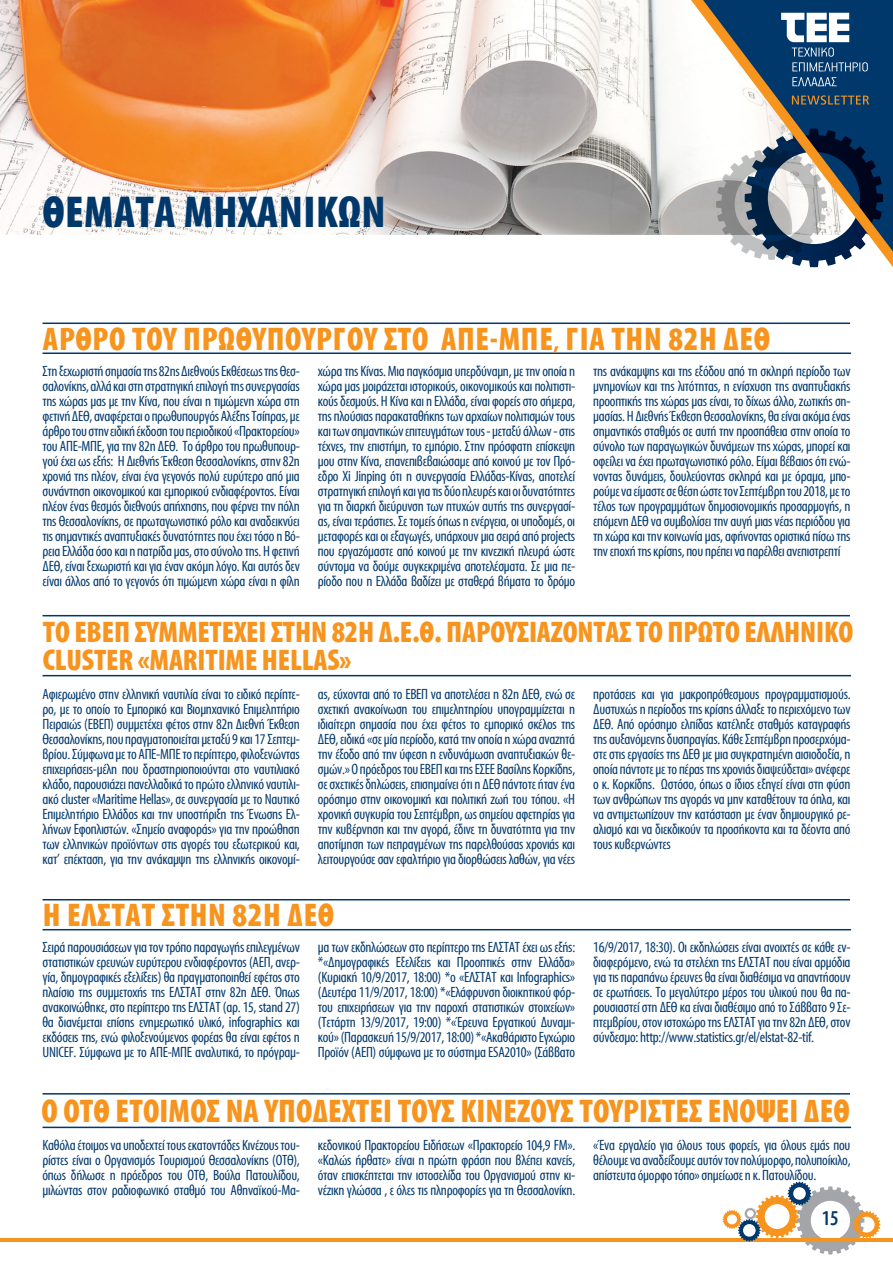
<style>
.page{position:relative;width:893px;height:1263px;background:#fff}
.page>*{position:absolute;margin:0;border:0;box-sizing:border-box;transform-origin:0 0}
.t1{font:700 45px "Myriad Condensed Greek";letter-spacing:.01em;color:#00386c}
.t2{font:700 33px "Myriad Condensed Greek";letter-spacing:.02em;color:#f7941e}
.t3{font:700 30px "Myriad Condensed Greek";letter-spacing:-.005em;color:#f7941e}
.t4{font:500 21px "Myriad Condensed Greek";color:#00386c}
.t5{font:15px/15px "Myriad Condensed Greek";letter-spacing:-.02em;color:#00386c;text-align:justify}
.s1{font-size:22.5px}
</style>
<div class="page">
<hr style="left:0;top:1238px;width:893px;height:3px;background:#f7941e">
<svg style="left:723px;top:1182px;width:157px;height:72px"></svg>
<img style="left:0;top:0;width:691px;height:234px">
<svg style="left:691px;top:0;width:202px;height:267px"></svg>
<svg style="left:792px;top:95px;width:77px;height:10px"></svg>
<svg style="left:781px;top:13px;width:87px;height:58px"></svg>
<svg style="left:792px;top:77px;width:45px;height:9px"></svg>
<hr style="left:43px;top:323px;width:807px;height:1px;background:#00386c">
<hr style="left:43px;top:615px;width:807px;height:1px;background:#00386c">
<hr style="left:43px;top:899px;width:807px;height:1px;background:#00386c">
<hr style="left:43px;top:1093px;width:807px;height:1px;background:#00386c">
<hr style="left:43px;top:352px;width:808px;height:2px;background:#00386c">
<hr style="left:43px;top:675px;width:808px;height:1px;background:#00386c">
<hr style="left:43px;top:929px;width:808px;height:1px;background:#00386c">
<hr style="left:43px;top:1127px;width:808px;height:1px;background:#00386c">
<h1 class="t1" style="left:43px;top:189px;width:345px">ΘΕΜΑΤΑ ΜΗΧΑΝΙΚΩΝ</h1>
<h2 class="t2" style="left:43px;top:322px;width:18px">ΆΡΘΡΟ</h2>
<h2 class="t2" style="left:132px;top:322px;width:268px">ΤΟΥ ΠΡΩΘΥΠΟΥΡΓΟΎ ΣΤΟ</h2>
<h2 class="t2" style="left:441px;top:322px;width:331px">ΑΠΕ-ΜΠΕ<span class="s1">,</span> ΓΙΑ ΤΗΝ 82Η ΔΕΘ</h2>
<p class="t5" style="left:43px;top:364px;width:259px">Στη ξεχωριστή σημασία της 82ης Διεθνούς Εκθέσεως της Θεσ&shy;σαλονίκης, αλλά και στη στρατηγική επιλογή της συνεργασίας της χώρας μας με την Κίνα, που είναι η τιμώμενη χώρα στη φετινή ΔΕΘ, αναφέρεται ο πρωθυπουργός Αλέξης Τσίπρας, με άρθρο του στην ειδική έκδοση του περιοδικού «Πρακτορείου» του ΑΠΕ-ΜΠΕ, για την 82η ΔΕΘ. Το άρθρο του πρωθυπουρ&shy;γού έχει ως εξής: Η Διεθνής Έκθεση Θεσσαλονίκης, στην 82η χρονιά της πλέον, είναι ένα γεγονός πολύ ευρύτερο από μια συνάντηση οικονομικού και εμπορικού ενδιαφέροντος. Είναι πλέον ένας θεσμός διεθνούς απήχησης, που φέρνει την πόλη της Θεσσαλονίκης, σε πρωταγωνιστικό ρόλο και αναδεικνύει τις σημαντικές αναπτυξιακές δυνατότητες που έχει τόσο η Βό&shy;ρεια Ελλάδα όσο και η πατρίδα μας, στο σύνολο της. Η φετινή ΔΕΘ, είναι ξεχωριστή και για έναν ακόμη λόγο. Και αυτός δεν είναι άλλος από το γεγονός ότι τιμώμενη χώρα είναι η φίλη</p>
<p class="t5" style="left:318px;top:364px;width:259px">χώρα της Κίνας. Μια παγκόσμια υπερδύναμη, με την οποία η χώρα μας μοιράζεται ιστορικούς, οικονομικούς και πολιτιστι&shy;κούς δεσμούς. Η Κίνα και η Ελλάδα, είναι φορείς στο σήμερα, της πλούσιας παρακαταθήκης των αρχαίων πολιτισμών τους και των σημαντικών επιτευγμάτων τους - μεταξύ άλλων - στις τέχνες, την επιστήμη, το εμπόριο. Στην πρόσφατη επίσκεψη μου στην Κίνα, επανεπιβεβαιώσαμε από κοινού με τον Πρό&shy;εδρο Xi Jinping ότι η συνεργασία Ελλάδας-Κίνας, αποτελεί στρατηγική επιλογή και για τις δύο πλευρές και οι δυνατότητες για τη διαρκή διεύρυνση των πτυχών αυτής της συνεργασί&shy;ας, είναι τεράστιες. Σε τομείς όπως η ενέργεια, οι υποδομές, οι μεταφορές και οι εξαγωγές, υπάρχουν μια σειρά από projects που εργαζόμαστε από κοινού με την κινεζική πλευρά ώστε σύντομα να δούμε συγκεκριμένα αποτελέσματα. Σε μια πε&shy;ρίοδο που η Ελλάδα βαδίζει με σταθερά βήματα το δρόμο</p>
<p class="t5" style="left:593px;top:364px;width:259px">της ανάκαμψης και της εξόδου από τη σκληρή περίοδο των μνημονίων και της λιτότητας, η ενίσχυση της αναπτυξιακής προοπτικής της χώρας μας είναι, το δίχως άλλο, ζωτικής ση&shy;μασίας. Η Διεθνής Έκθεση Θεσσαλονίκης, θα είναι ακόμα ένας σημαντικός σταθμός σε αυτή την προσπάθεια στην οποία το σύνολο των παραγωγικών δυνάμεων της χώρας, μπορεί και οφείλει να έχει πρωταγωνιστικό ρόλο. Είμαι βέβαιος ότι ενώ&shy;νοντας δυνάμεις, δουλεύοντας σκληρά και με όραμα, μπο&shy;ρούμε να είμαστε σε θέση ώστε τον Σεπτέμβρη του 2018, με το τέλος των προγραμμάτων δημοσιονομικής προσαρμογής, η επόμενη ΔΕΘ να συμβολίσει την αυγή μιας νέας περιόδου για τη χώρα και την κοινωνία μας, αφήνοντας οριστικά πίσω της την εποχή της κρίσης, που πρέπει να παρέλθει ανεπιστρεπτί</p>
<h3 class="t3" style="left:43px;top:616px;width:130px">ΤΟ ΕΒΕΠ ΣΥΜΜΕΤΈΧΕΙ</h3>
<h3 class="t3" style="left:271px;top:616px;width:15px">ΣΤΗΝ</h3>
<h3 class="t3" style="left:332px;top:616px;width:246px">82Η Δ.Ε.Θ. ΠΑΡΟΥΣΙΆΖΟΝΤΑΣ</h3>
<h3 class="t3" style="left:636px;top:616px;width:63px">ΤΟ ΠΡΏΤΟ</h3>
<h3 class="t3" style="left:744px;top:616px;width:15px">ΕΛΛΗΝΙΚΌ</h3>
<h3 class="t3" style="left:43px;top:645px;width:310px">CLUSTER «MARITIME HELLAS»</h3>
<p class="t5" style="left:43px;top:687px;width:259px">Αφιερωμένο στην ελληνική ναυτιλία είναι το ειδικό περίπτε&shy;ρο, με το οποίο το Εμπορικό και Βιομηχανικό Επιμελητήριο Πειραιώς (ΕΒΕΠ) συμμετέχει φέτος στην 82η Διεθνή Έκθεση Θεσσαλονίκης, που πραγματοποιείται μεταξύ 9 και 17 Σεπτεμ&shy;βρίου. Σύμφωνα με το ΑΠΕ-ΜΠΕ το περίπτερο, φιλοξενώντας επιχειρήσεις-μέλη που δραστηριοποιούνται στο ναυτιλιακό κλάδο, παρουσιάζει πανελλαδικά το πρώτο ελληνικό ναυτιλι&shy;ακό cluster «Maritime Hellas», σε συνεργασία με το Ναυτικό Επιμελητήριο Ελλάδος και την υποστήριξη της Ένωσης Ελ&shy;λήνων Εφοπλιστών. «Σημείο αναφοράς» για την προώθηση των ελληνικών προϊόντων στις αγορές του εξωτερικού και, κατ’ επέκταση, για την ανάκαμψη της ελληνικής οικονομί-</p>
<p class="t5" style="left:318px;top:687px;width:259px">ας, εύχονται από το ΕΒΕΠ να αποτελέσει η 82η ΔΕΘ, ενώ σε σχετική ανακοίνωση του επιμελητηρίου υπογραμμίζεται η ιδιαίτερη σημασία που έχει φέτος το εμπορικό σκέλος της ΔΕΘ, ειδικά «σε μία περίοδο, κατά την οποία η χώρα αναζητά την έξοδο από την ύφεση η ενδυνάμωση αναπτυξιακών θε&shy;σμών.» Ο πρόεδρος του ΕΒΕΠ και της ΕΣΕΕ Βασίλης Κορκίδης, σε σχετικές δηλώσεις, επισημαίνει ότι η ΔΕΘ πάντοτε ήταν ένα ορόσημο στην οικονομική και πολιτική ζωή του τόπου. «Η χρονική συγκυρία του Σεπτέμβρη, ως σημείου αφετηρίας για την κυβέρνηση και την αγορά, έδινε τη δυνατότητα για την αποτίμηση των πεπραγμένων της παρελθούσας χρονιάς και λειτουργούσε σαν εφαλτήριο για διορθώσεις λαθών, για νέες</p>
<p class="t5" style="left:593px;top:687px;width:259px">προτάσεις και για μακροπρόθεσμους προγραμματισμούς.<br>Δυστυχώς η περίοδος της κρίσης άλλαξε το περιεχόμενο των ΔΕΘ. Από ορόσημο ελπίδας κατέληξε σταθμός καταγραφής της αυξανόμενης δυσπραγίας. Κάθε Σεπτέμβρη προσερχόμα&shy;στε στις εργασίες της ΔΕΘ με μια συγκρατημένη αισιοδοξία, η οποία πάντοτε με το πέρας της χρονιάς διαψεύδεται» ανέφερε ο κ. Κορκίδης. Ωστόσο, όπως ο ίδιος εξηγεί είναι στη φύση των ανθρώπων της αγοράς να μην καταθέτουν τα όπλα, και να αντιμετωπίζουν την κατάσταση με έναν δημιουργικό ρε&shy;αλισμό και να διεκδικούν τα προσήκοντα και τα δέοντα από τους κυβερνώντες</p>
<h2 class="t2" style="left:43px;top:898px;width:136px">Η ΕΛΣΤΑΤ ΣΤΗΝ</h2>
<h2 class="t2" style="left:233px;top:898px;width:103px">82Η ΔΕΘ</h2>
<p class="t5" style="left:43px;top:940px;width:259px">Σειρά παρουσιάσεων για τον τρόπο παραγωγής επιλεγμένων στατιστικών ερευνών ευρύτερου ενδιαφέροντος (ΑΕΠ, ανερ&shy;γία, δημογραφικές εξελίξεις) θα πραγματοποιηθεί εφέτος στο πλαίσιο της συμμετοχής της ΕΛΣΤΑΤ στην 82η ΔΕΘ. Όπως ανακοινώθηκε, στο περίπτερο της ΕΛΣΤΑΤ (αρ. 15, stand 27) θα διανέμεται επίσης ενημερωτικό υλικό, infographics και εκδόσεις της, ενώ φιλοξενούμενος φορέας θα είναι εφέτος η UNICEF. Σύμφωνα με το ΑΠΕ-ΜΠΕ αναλυτικά, το πρόγραμ-</p>
<p class="t5" style="left:318px;top:940px;width:259px">μα των εκδηλώσεων στο περίπτερο της ΕΛΣΤΑΤ έχει ως εξής: *«Δημογραφικές Εξελίξεις και Προοπτικές στην Ελλάδα» (Κυριακή 10/9/2017, 18:00) *o «ΕΛΣΤΑΤ και Infographics» (Δευτέρα 11/9/2017, 18:00) *«Ελάφρυνση διοικητικού φόρ&shy;του επιχειρήσεων για την παροχή στατιστικών στοιχείων» (Τετάρτη 13/9/2017, 19:00) *«Έρευνα Εργατικού Δυναμι&shy;κού» (Παρασκευή 15/9/2017, 18:00) *«Ακαθάριστο Εγχώριο Προϊόν (ΑΕΠ) σύμφωνα με το σύστημα ESA2010» (Σάββατο</p>
<p class="t5" style="left:593px;top:940px;width:259px">16/9/2017, 18:30). Οι εκδηλώσεις είναι ανοιχτές σε κάθε εν&shy;διαφερόμενο, ενώ τα στελέχη της ΕΛΣΤΑΤ που είναι αρμόδια για τις παραπάνω έρευνες θα είναι διαθέσιμα να απαντήσουν σε ερωτήσεις. Το μεγαλύτερο μέρος του υλικού που θα πα&shy;ρουσιαστεί στη ΔΕΘ κα είναι διαθέσιμο από το Σάββατο 9 Σε&shy;πτεμβρίου, στον ιστοχώρο της ΕΛΣΤΑΤ για την 82η ΔΕΘ, στον σύνδεσμο: http://www.statistics.gr/el/elstat-82-tif.</p>
<h2 class="t2" style="left:41px;top:1094px;width:90px">Ο ΟΤΘ ΈΤΟΙΜΟΣ</h2>
<h2 class="t2" style="left:226px;top:1094px;width:85px">ΝΑ ΥΠΟΔΕΧΤΕΊ</h2>
<h2 class="t2" style="left:398px;top:1094px;width:240px">ΤΟΥΣ ΚΙΝΈΖΟΥΣ ΤΟΥΡΊΣΤΕΣ</h2>
<h2 class="t2" style="left:708px;top:1094px;width:143px">ΕΝΌΨΕΙ ΔΕΘ</h2>
<p class="t5" style="left:43px;top:1138px;width:259px">Καθόλα έτοιμος να υποδεχτεί τους εκατοντάδες Κινέζους του&shy;ρίστες είναι ο Οργανισμός Τουρισμού Θεσσαλονίκης (ΟΤΘ), όπως δήλωσε η πρόεδρος του ΟΤΘ, Βούλα Πατουλίδου, μιλώντας στον ραδιοφωνικό σταθμό του Αθηναϊκού-Μα-</p>
<p class="t5" style="left:318px;top:1138px;width:259px">κεδονικού Πρακτορείου Ειδήσεων «Πρακτορείο 104,9 FM». «Καλώς ήρθατε» είναι η πρώτη φράση που βλέπει κανείς, όταν επισκέπτεται την ιστοσελίδα του Οργανισμού στην κι&shy;νέζικη γλώσσα , ε όλες τις πληροφορίες για τη Θεσσαλονίκη.</p>
<p class="t5" style="left:593px;top:1138px;width:259px">«Ένα εργαλείο για όλους τους φορείς, για όλους εμάς που θέλουμε να αναδείξουμε αυτόν τον πολύμορφο, πολυποίκιλο, απίστευτα όμορφο τόπο» σημείωσε η κ. Πατουλίδου.</p>
<h3 class="t4" style="left:822px;top:1208px;width:19px">15</h3>
</div>
